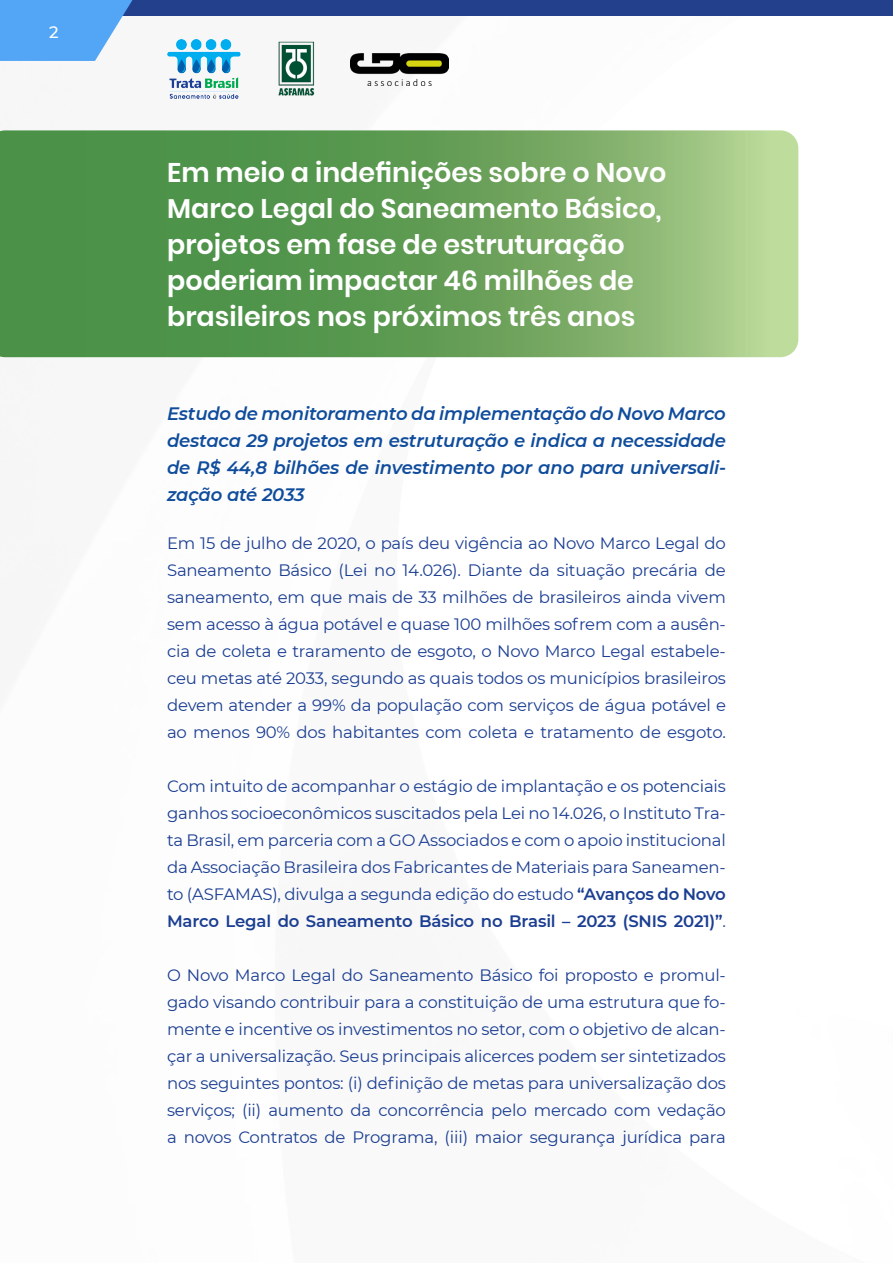
<style>
.page{position:relative;width:893px;height:1263px;background:#fff}
.page>*{position:absolute;margin:0;border:0;box-sizing:border-box;transform-origin:0 0}
.t1{font:600 27px/36px "Poppins";color:#fff}
.t2{font:italic 600 18px/27px "Montserrat";letter-spacing:-.01em;color:#0f4c9c;text-align:justify}
.t3{font:16.5px/27px "Montserrat";letter-spacing:-.01em;color:#1b3e92;text-align:justify}
.t4{font:500 16.5px "Montserrat";color:#fff}
.s1{font-weight:600}
</style>
<div class="page">
<div style="left:0;top:0;width:893px;height:16px;background:#23408d"></div>
<svg style="left:0;top:0;width:133px;height:61px;background:#68aef4"></svg>
<img style="left:351px;top:53px;width:97px;height:32px">
<img style="left:278px;top:41px;width:37px;height:55px">
<svg style="left:0;top:130px;width:798px;height:227px;background:#6ba45d"></svg>
<img style="left:167px;top:40px;width:74px;height:59px">
<p class="t4" style="left:49px;top:21px;width:11px">2</p>
<p class="t1" style="left:167px;top:154px;width:501px">Em meio a indefinições sobre o Novo Marco Legal do Saneamento Básico, projetos em fase de estruturação poderiam impactar 46 milhões de brasileiros nos próximos três anos</p>
<p class="t2" style="left:167px;top:399px;width:560px">Estudo de monitoramento da implementação do Novo Marco destaca 29 projetos em estruturação e indica a necessidade de R$ 44,8 bilhões de investimento por ano para universali&shy;zação até 2033</p>
<p class="t3" style="left:167px;top:529px;width:560px">Em 15 de julho de 2020, o país deu vigência ao Novo Marco Legal do Saneamento Básico (Lei no 14.026). Diante da situação precária de saneamento, em que mais de 33 milhões de brasileiros ainda vivem sem acesso à água potável e quase 100 milhões sofrem com a ausên&shy;cia de coleta e traramento de esgoto, o Novo Marco Legal estabele&shy;ceu metas até 2033, segundo as quais todos os municípios brasileiros devem atender a 99% da população com serviços de água potável e ao menos 90% dos habitantes com coleta e tratamento de esgoto.</p>
<p class="t3" style="left:167px;top:772px;width:560px">Com intuito de acompanhar o estágio de implantação e os potenciais ganhos socioeconômicos suscitados pela Lei no 14.026, o Instituto Tra&shy;ta Brasil, em parceria com a GO Associados e com o apoio institucional da Associação Brasileira dos Fabricantes de Materiais para Saneamen&shy;to (ASFAMAS), divulga a segunda edição do estudo <span class="s1">“Avanços do Novo Marco Legal do Saneamento Básico no Brasil – 2023 (SNIS 2021)”</span>.</p>
<p class="t3" style="left:167px;top:961px;width:560px">O Novo Marco Legal do Saneamento Básico foi proposto e promul&shy;gado visando contribuir para a constituição de uma estrutura que fo&shy;mente e incentive os investimentos no setor, com o objetivo de alcan&shy;çar a universalização. Seus principais alicerces podem ser sintetizados nos seguintes pontos: (i) definição de metas para universalização dos serviços; (ii) aumento da concorrência pelo mercado com vedação a novos Contratos de Programa, (iii) maior segurança jurídica para</p>
</div>
